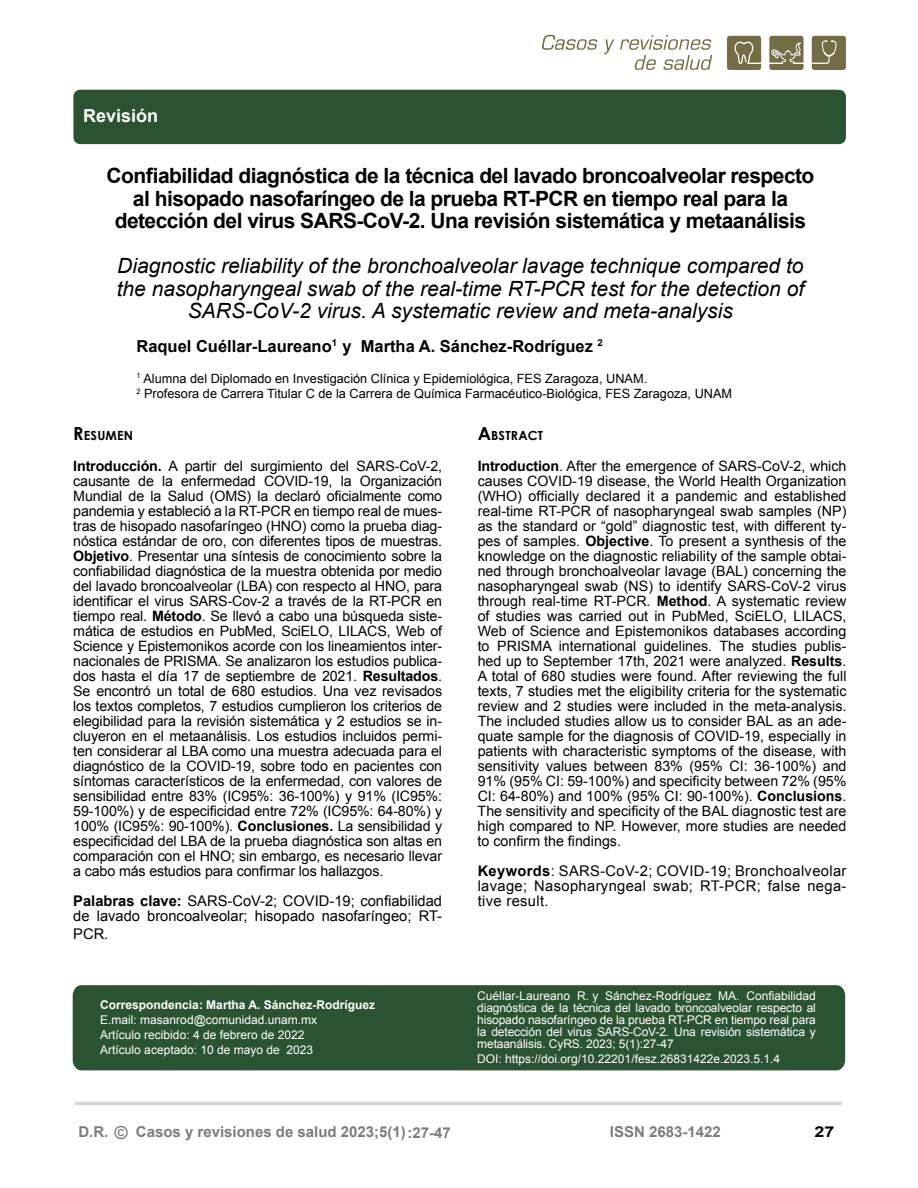
<style>
.page{position:relative;width:918px;height:1188px;background:#fff}
.page>*{position:absolute;margin:0;border:0;box-sizing:border-box;transform-origin:0 0}
.t1{font:700 21px/22.5px "Arial";letter-spacing:-.025em;color:#000;text-align:center}
.t2{font:italic 21px/22.5px "Arial";color:#000;text-align:center}
.t3{font:700 18px "Arial";color:#fff}
.t4{font:700 18px "Arial";color:#7c7c7c}
.t5{font:700 16.5px "Arial";color:#000}
.t6{font:700 15px "Arial";color:#7c7c7c}
.t7{font:700 15px "Arial";color:#000;scale:1.2 1}
.t8{font:14.7px/15px "Arial";color:#000}
.t9{font:14.25px/15px "Arial";letter-spacing:-.005em;color:#000;text-align:justify}
.t10{font:12.75px/15.3px "Arial";color:#000}
.t11{font:700 12.6px "Century Gothic";letter-spacing:.015em;color:#000}
.t12{font:12px/12px "Arial";color:#fff}
.t13{font:700 12px "Arial";color:#fff}
.s1{font-size:18px}
.s2{font-weight:700}
</style>
<div class="page">
<div style="left:73px;top:89px;width:769px;height:30px;background:#bfc7c1;border-radius:9px"></div>
<div style="left:73px;top:90px;width:773px;height:54px;background:#2a5331;border-radius:7px"></div>
<svg style="left:542px;top:35px;width:56px;height:15px"></svg>
<svg style="left:604px;top:39px;width:10px;height:15px"></svg>
<svg style="left:620px;top:35px;width:92px;height:35px"></svg>
<svg style="left:812px;top:36px;width:34px;height:34px"></svg>
<svg style="left:769px;top:36px;width:35px;height:34px"></svg>
<svg style="left:727px;top:36px;width:34px;height:34px"></svg>
<div style="left:73px;top:985px;width:772px;height:85px;background:#2a5331"></div>
<hr style="left:74px;top:1102px;width:768px;height:3px;background:#d6d6d6;border-radius:2px">
<p class="t3" style="left:83px;top:104px;width:77px">Revisión</p>
<h1 class="t1" style="left:107px;top:165px;width:709px">Confiabilidad diagnóstica de la técnica del lavado broncoalveolar respecto al hisopado nasofaríngeo de la prueba RT-PCR en tiempo real para la detección del virus SARS-CoV-2. Una revisión sistemática y metaanálisis</h1>
<h1 class="t2" style="left:117px;top:255px;width:689px">Diagnostic reliability of the bronchoalveolar lavage technique compared to the nasopharyngeal swab of the real-time RT-PCR test for the detection of<br>SARS-CoV-2 virus. A systematic review and meta-analysis</h1>
<p class="t5" style="left:136px;top:335px;width:468px">Raquel Cuéllar-Laureano<sup>1</sup> y Martha A. Sánchez-Rodríguez <sup>2</sup></p>
<p class="t10" style="left:136px;top:371px;width:597px"><sup>1</sup> Alumna del Diplomado en Investigación Clínica y Epidemiológica, FES Zaragoza, UNAM.<br><sup>2</sup> Profesora de Carrera Titular C de la Carrera de Química Farmacéutico-Biológica, FES Zaragoza, UNAM</p>
<p class="t11" style="left:73px;top:426px;width:61px"><span class="s1">R</span>ESUMEN</p>
<p class="t9" style="left:73px;top:459px;width:370px"><span class="s2">Introducción.</span> A partir del surgimiento del SARS-CoV-2, causante de la enfermedad COVID-19, la Organización Mundial de la Salud (OMS) la declaró oficialmente como pandemia y estableció a la RT-PCR en tiempo real de mues&shy;tras de hisopado nasofaríngeo (HNO) como la prueba diag&shy;nóstica estándar de oro, con diferentes tipos de muestras.<br><span class="s2">Objetivo</span>. Presentar una síntesis de conocimiento sobre la confiabilidad diagnóstica de la muestra obtenida por medio del lavado broncoalveolar (LBA) con respecto al HNO, para identificar el virus SARS-Cov-2 a través de la RT-PCR en tiempo real. <span class="s2">Método</span>. Se llevó a cabo una búsqueda siste&shy;mática de estudios en PubMed, SciELO, LILACS, Web of Science y Epistemonikos acorde con los lineamientos inter&shy;nacionales de PRISMA. Se analizaron los estudios publica&shy;dos hasta el día 17 de septiembre de 2021. <span class="s2">Resultados</span>.<br>Se encontró un total de 680 estudios. Una vez revisados los textos completos, 7 estudios cumplieron los criterios de elegibilidad para la revisión sistemática y 2 estudios se in&shy;cluyeron en el metaanálisis. Los estudios incluidos permi&shy;ten considerar al LBA como una muestra adecuada para el diagnóstico de la COVID-19, sobre todo en pacientes con síntomas característicos de la enfermedad, con valores de sensibilidad entre 83% (IC95%: 36-100%) y 91% (IC95%:<br>59-100%) y de especificidad entre 72% (IC95%: 64-80%) y 100% (IC95%: 90-100%). <span class="s2">Conclusiones.</span> La sensibilidad y especificidad del LBA de la prueba diagnóstica son altas en comparación con el HNO; sin embargo, es necesario llevar a cabo más estudios para confirmar los hallazgos.</p>
<p class="t8" style="left:73px;top:894px;width:370px"><span class="s2">Palabras clave:</span> SARS-CoV-2; COVID-19; confiabilidad de lavado broncoalveolar; hisopado nasofaríngeo; RT-</p>
<p class="t8" style="left:73px;top:927px;width:37px">PCR.</p>
<p class="t13" style="left:100px;top:997px;width:276px">Correspondencia: Martha A. Sánchez-Rodríguez</p>
<p class="t12" style="left:100px;top:1012px;width:218px;line-height:15px">E.mail: masanrod@comunidad.unam.mx<br>Artículo recibido: 4 de febrero de 2022<br>Artículo aceptado: 10 de mayo de 2023</p>
<p class="t11" style="left:478px;top:426px;width:67px"><span class="s1">A</span>BSTRACT</p>
<p class="t9" style="left:478px;top:459px;width:370px"><span class="s2">Introduction</span>. After the emergence of SARS-CoV-2, which causes COVID-19 disease, the World Health Organization (WHO) officially declared it a pandemic and established real-time RT-PCR of nasopharyngeal swab samples (NP) as the standard or “gold” diagnostic test, with different ty&shy;pes of samples. <span class="s2">Objective</span>. To present a synthesis of the knowledge on the diagnostic reliability of the sample obtai&shy;ned through bronchoalveolar lavage (BAL) concerning the nasopharyngeal swab (NS) to identify SARS-CoV-2 virus through real-time RT-PCR. <span class="s2">Method</span>. A systematic review of studies was carried out in PubMed, SciELO, LILACS, Web of Science and Epistemonikos databases according to PRISMA international guidelines. The studies publis&shy;hed up to September 17th, 2021 were analyzed. <span class="s2">Results</span>.<br>A total of 680 studies were found. After reviewing the full texts, 7 studies met the eligibility criteria for the systematic review and 2 studies were included in the meta-analysis.<br>The included studies allow us to consider BAL as an ade&shy;quate sample for the diagnosis of COVID-19, especially in patients with characteristic symptoms of the disease, with sensitivity values between 83% (95% CI: 36-100%) and 91% (95% CI: 59-100%) and specificity between 72% (95% CI: 64-80%) and 100% (95% CI: 90-100%). <span class="s2">Conclusions</span>.<br>The sensitivity and specificity of the BAL diagnostic test are high compared to NP. However, more studies are needed to confirm the findings.</p>
<p class="t8" style="left:478px;top:864px;width:370px;text-align:justify"><span class="s2">Keywords</span>: SARS-CoV-2; COVID-19; Bronchoalveolar lavage; Nasopharyngeal swab; RT-PCR; false nega&shy;tive result.</p>
<p class="t12" style="left:477px;top:990px;width:340px;text-align:justify">Cuéllar-Laureano R. y Sánchez-Rodríguez MA. Confiabilidad diagnóstica de la técnica del lavado broncoalveolar respecto al hisopado nasofaríngeo de la prueba RT-PCR en tiempo real para la detección del virus SARS-CoV-2. Una revisión sistemática y metaanálisis. CyRS. 2023; 5(1):27-47</p>
<p class="t12" style="left:477px;top:1053px;width:304px">DOI: https://doi.org/10.22201/fesz.26831422e.2023.5.1.4</p>
<p class="t6" style="left:78px;top:1122px;width:31px">D.R.</p>
<p class="t6" style="left:136px;top:1122px;width:317px">Casos y revisiones de salud 2023;5(1):27-47</p>
<p class="t6" style="left:610px;top:1122px;width:112px">ISSN 2683-1422</p>
<p class="t4" style="left:115px;top:1121px;width:15px">©</p>
<p class="t7" style="left:814px;top:1122px;width:18px">27</p>
</div>
